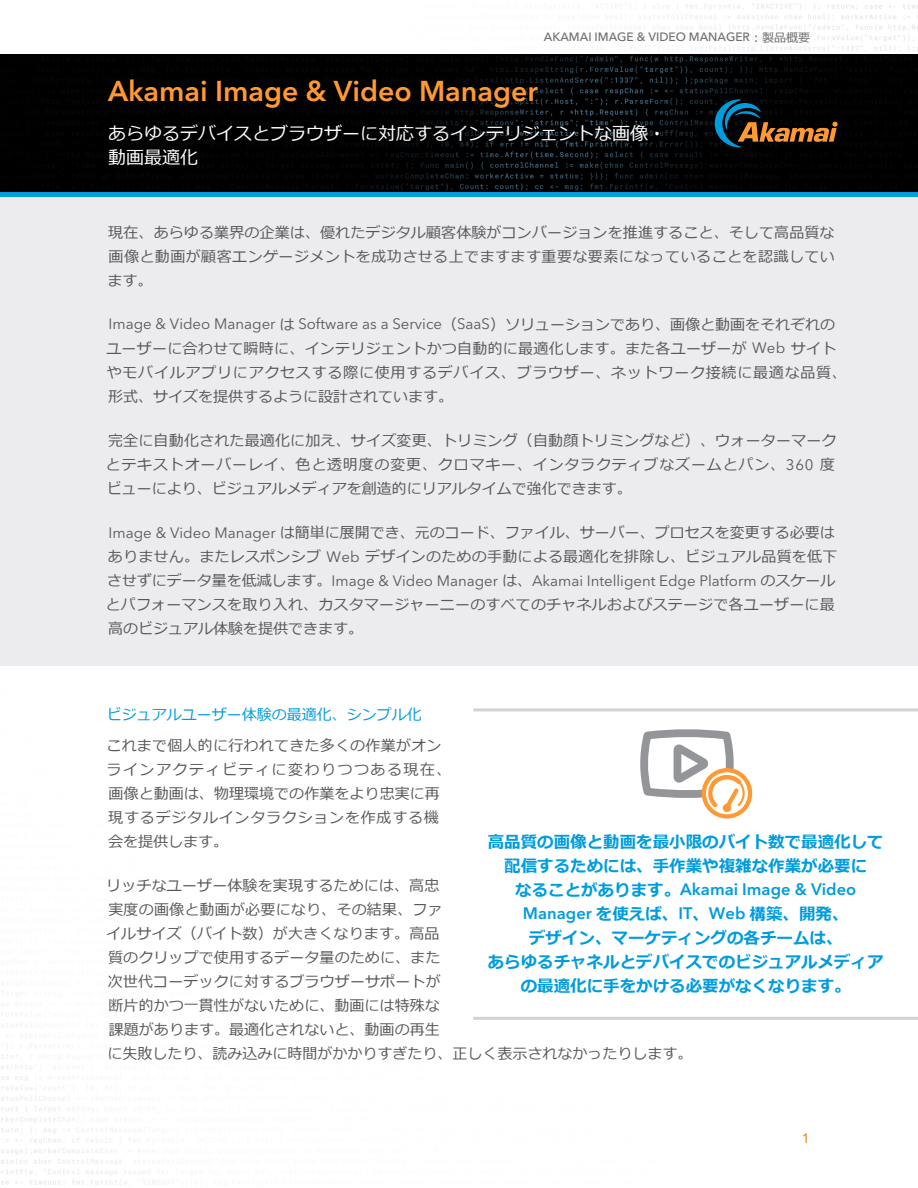
<style>
.page{position:relative;width:918px;height:1188px;background:#fff}
.page>*{position:absolute;margin:0;border:0;box-sizing:border-box;transform-origin:0 0}
.t1{font:600 28.5px "Avenir Next LT Pro";color:#f93}
.t2{font:18px/24px "Meiryo";color:#fff}
.t3{font:700 16.5px/24px "Meiryo";color:#009cde;text-align:center}
.t4{font:600 16.5px/24px "Avenir Next LT Pro";color:#009cde;text-align:center}
.t5{font:15px/24px "Meiryo";letter-spacing:.015em;color:#57585a}
.t6{font:15px "Avenir Next LT Pro";color:#57585a}
.t7{font:15px "Meiryo";color:#009cde}
.t8{font:500 13.5px "Avenir Next LT Pro";color:#ee882f}
.t9{font:500 12px "Avenir Next LT Pro";color:#6c6d70}
.s1{font-family:"Meiryo";font-weight:400}
.s2{font-family:"Meiryo"}
.s3{font-family:"Avenir Next LT Pro"}
.s4{font-family:"Meiryo";font-weight:700}
</style>
<div class="page">
<img style="left:0;top:54px;width:918px;height:138px">
<div style="left:0;top:192px;width:918px;height:6px;background:#009cde"></div>
<svg style="left:715px;top:99px;width:123px;height:48px;background:#2b2a21"></svg>
<div style="left:0;top:198px;width:918px;height:468px;background:#ececee"></div>
<hr style="left:473px;top:708px;width:445px;height:3px;background:#d1d2d4">
<hr style="left:473px;top:1017px;width:445px;height:3px;background:#d1d2d4">
<svg style="left:640px;top:729px;width:113px;height:90px"></svg>
<p class="t9" style="left:544px;top:30px;width:268px">AKAMAI IMAGE &amp; VIDEO MANAGER<span class="s1">：製品概要</span></p>
<h1 class="t1" style="left:108px;top:74px;width:431px">Akamai Image &amp; Video Manager</h1>
<p class="t2" style="left:108px;top:123px;width:559px">あらゆるデバイスとブラウザーに対応するインテリジェントな画像・動画最適化</p>
<p class="t5" style="left:107px;top:221px;width:729px;text-align:justify">現在、あらゆる業界の企業は、優れたデジタル顧客体験がコンバージョンを推進すること、そして高品質な画像と動画が顧客エンゲージメントを成功させる上でますます重要な要素になっていることを認識しています。</p>
<p class="t6" style="left:109px;top:315px;width:728px">Image &amp; Video Manager <span class="s2">は</span> Software as a Service<span class="s2">（</span>SaaS<span class="s2">）ソリューションであり、画像と動画をそれぞれの</span></p>
<p class="t5" style="left:106px;top:337px;width:742px">ユーザーに合わせて瞬時に、インテリジェントかつ自動的に最適化します。また各ユーザーが <span class="s3">Web</span> サイトやモバイルアプリにアクセスする際に使用するデバイス、ブラウザー、ネットワーク接続に最適な品質、形式、サイズを提供するように設計されています。</p>
<p class="t5" style="left:106px;top:429px;width:732px;text-align:justify">完全に自動化された最適化に加え、サイズ変更、トリミング（自動顔トリミングなど）、ウォーターマークとテキストオーバーレイ、色と透明度の変更、クロマキー、インタラクティブなズームとパン、<span class="s3">360</span> 度ビューにより、ビジュアルメディアを創造的にリアルタイムで強化できます。</p>
<p class="t5" style="left:108px;top:522px;width:731px"><span class="s3">Image &amp; Video Manager</span> は簡単に展開でき、元のコード、ファイル、サーバー、プロセスを変更する必要はありません。またレスポンシブ <span class="s3">Web</span> デザインのための手動による最適化を排除し、ビジュアル品質を低下</p>
<p class="t6" style="left:107px;top:572px;width:730px"><span class="s2">させずにデータ量を低減します。</span>Image &amp; Video Manager <span class="s2">は、</span>Akamai Intelligent Edge Platform <span class="s2">のスケール</span></p>
<p class="t5" style="left:106px;top:594px;width:731px">とパフォーマンスを取り入れ、カスタマージャーニーのすべてのチャネルおよびステージで各ユーザーに最高のビジュアル体験を提供できます。</p>
<p class="t7" style="left:107px;top:704px;width:317px">ビジュアルユーザー体験の最適化、シンプル化</p>
<p class="t5" style="left:106px;top:734px;width:347px">これまで個人的に行われてきた多くの作業がオンラインアクティビティに変わりつつある現在、画像と動画は、物理環境での作業をより忠実に再現するデジタルインタラクションを作成する機会を提供します。</p>
<p class="t5" style="left:106px;top:875px;width:588px">リッチなユーザー体験を実現するためには、高忠<br>実度の画像と動画が必要になり、その結果、ファ<br>イルサイズ（バイト数）が大きくなります。高品<br>質のクリップで使用するデータ量のために、また<br>次世代コーデックに対するブラウザーサポートが<br>断片的かつ一貫性がないために、動画には特殊な<br>課題があります。最適化されないと、動画の再生<br>に失敗したり、読み込みに時間がかかりすぎたり、正しく表示されなかったりします。</p>
<p class="t3" style="left:488px;top:831px;width:398px">高品質の画像と動画を最小限のバイト数で最適化して配信するためには、手作業や複雑な作業が必要に</p>
<p class="t4" style="left:515px;top:877px;width:342px"><span class="s4">なることがあります。</span>Akamai Image &amp; Video<br>Manager <span class="s4">を使えば、</span>IT<span class="s4">、</span>Web <span class="s4">構築、開発、</span></p>
<p class="t3" style="left:488px;top:927px;width:398px">デザイン、マーケティングの各チームは、<br>あらゆるチャネルとデバイスでのビジュアルメディアの最適化に手をかける必要がなくなります。</p>
<p class="t8" style="left:802px;top:1131px;width:10px">1</p>
</div>
